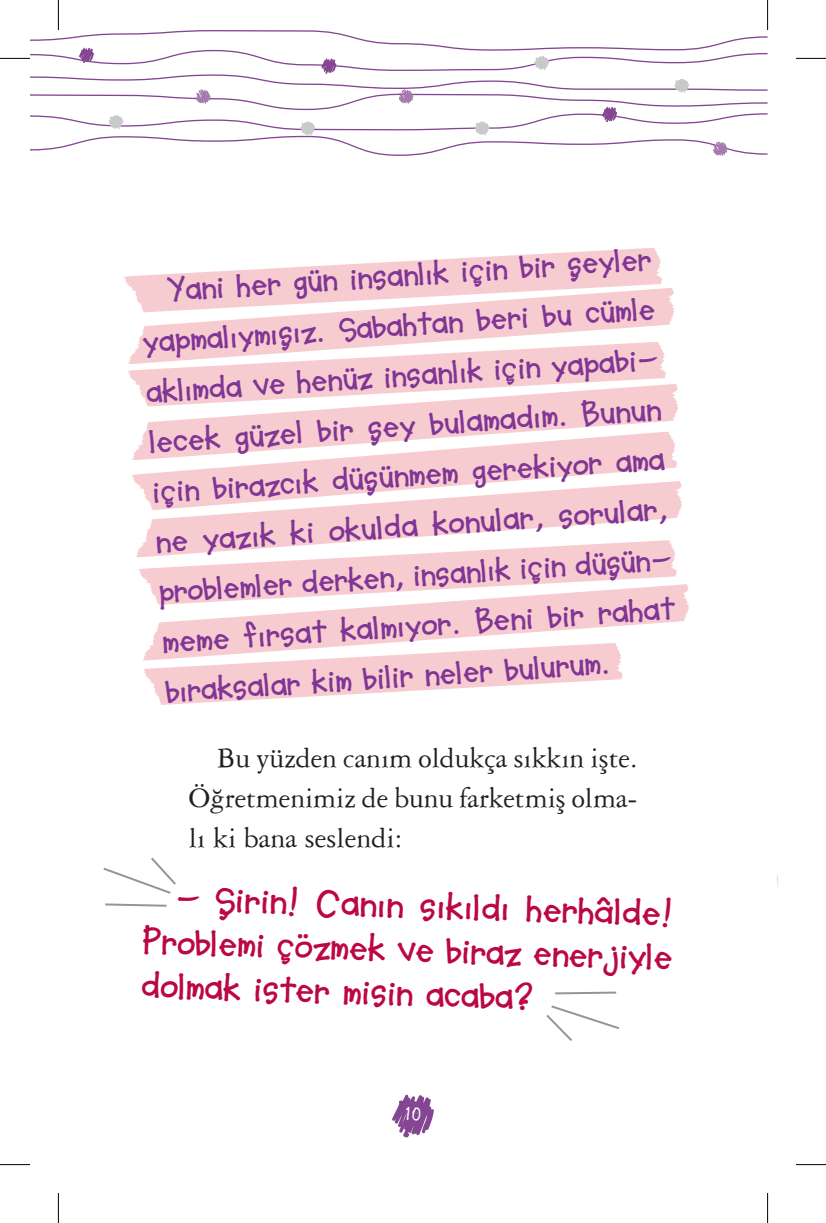
<style>
.page{position:relative;width:826px;height:1223px;background:#fff}
.page>*{position:absolute;margin:0;border:0;box-sizing:border-box;transform-origin:0 0}
.t1{font:700 37.4px/44.2px "Soup Bone";color:#bb0742;text-align:justify}
.t2{font:700 33px/50px "Soup Bone";color:#813594}
.t3{font:30px/40px "Garamond Three";letter-spacing:-.005em;color:#231f20;text-align:justify}
.t4{font:24px "Matolica";color:#fff}
</style>
<div class="page">
<svg style="left:392px;top:1094px;width:42px;height:43px"></svg>
<svg style="left:30px;top:30px;width:737px;height:126px"></svg>
<svg style="left:124px;top:248px;width:538px;height:40px"></svg>
<svg style="left:127px;top:364px;width:539px;height:20px;background:#f7cfd3"></svg>
<svg style="left:132px;top:460px;width:545px;height:22px;fill:#f7ccd0"></svg>
<svg style="left:138px;top:557px;width:539px;height:27px;background:#f8d2d6"></svg>
<svg style="left:143px;top:660px;width:480px;height:44px"></svg>
<svg style="left:128px;top:288px;width:547px;height:76px;fill:#f7ccd0"></svg>
<svg style="left:132px;top:384px;width:546px;height:76px;fill:#f7ccd0"></svg>
<svg style="left:135px;top:481px;width:547px;height:76px;fill:#f7ccd0"></svg>
<svg style="left:142px;top:584px;width:547px;height:76px;fill:#f7ccd0"></svg>
<svg style="left:105px;top:903px;width:61px;height:3px"></svg>
<svg style="left:103px;top:857px;width:73px;height:36px"></svg>
<svg style="left:555px;top:991px;width:61px;height:3px"></svg>
<svg style="left:546px;top:1005px;width:73px;height:35px"></svg>
<hr style="left:0;top:58px;width:30px;height:1px;background:#000">
<hr style="left:795px;top:58px;width:30px;height:1px;background:#000">
<hr style="left:0;top:1164px;width:30px;height:1px;background:#000">
<hr style="left:795px;top:1164px;width:30px;height:1px;background:#000">
<hr style="left:58px;top:0;width:1px;height:30px;background:#000">
<hr style="left:58px;top:1192px;width:1px;height:30px;background:#000">
<hr style="left:767px;top:0;width:1px;height:30px;background:#000">
<hr style="left:767px;top:1192px;width:1px;height:30px;background:#000">
<p class="t2" style="left:136px;top:267px;width:527px;text-indent:30px;rotate:-4deg">Yani her gün insanlık için bir şeyler yapmalıymışız. Sabahtan beri bu cümle aklımda ve henüz insanlık için yapabi&shy;lecek güzel bir şey bulamadım. Bunun için birazcık düşünmem gerekiyor ama ne yazık ki okulda konular, sorular, problemler derken, insanlık için düşün&shy;meme fırsat kalmıyor. Beni bir rahat bıraksalar kim bilir neler bulurum.</p>
<p class="t3" style="left:189px;top:736px;width:450px;text-indent:28px">Bu yüzden canım oldukça sıkkın işte.<br>Öğretmenimiz de bunu farketmiş olma&shy;lı ki bana seslendi:</p>
<p class="t1" style="left:145px;top:872px;width:531px;text-indent:31px;rotate:2deg">- Şirin! Canın sıkıldı herhâlde!<br>Problemi çözmek ve biraz enerjiyle dolmak ister misin acaba?</p>
<p class="t4" style="left:404px;top:1105px;width:19px">10</p>
</div>
